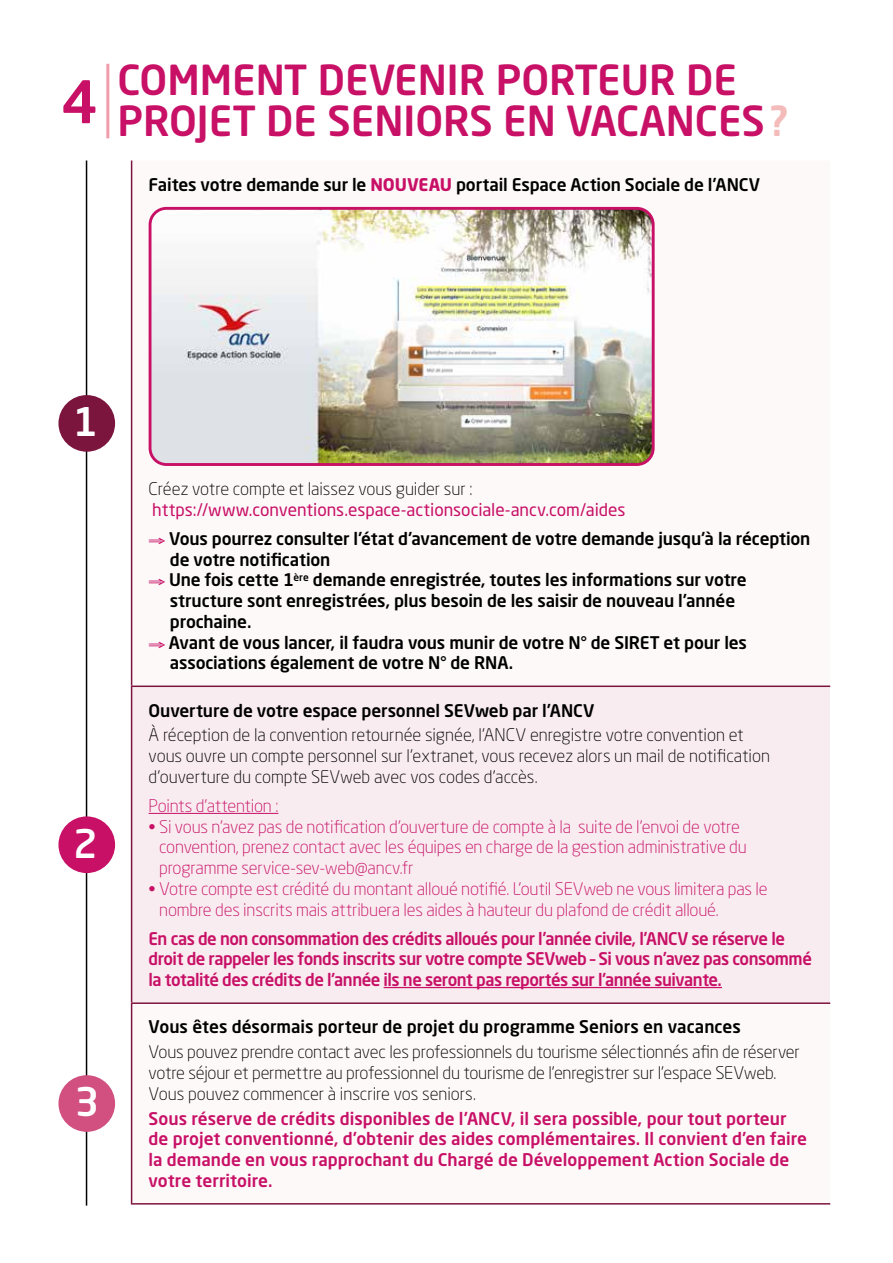
<style>
.page{position:relative;width:893px;height:1263px;background:#fff}
.page>*{position:absolute;margin:0;border:0;box-sizing:border-box;transform-origin:0 0}
.t1{font:500 40.95px/41px "Neo Sans Std";color:#c71066;text-align:center}
.t2{font:500 39px "Neo Sans Std";color:#fff}
.t3{font:500 17.25px/29.2px "Neo Sans Std";letter-spacing:-.01em;color:#000}
.t4{font:300 17.25px/20.7px "Neo Sans Std";letter-spacing:-.01em;color:#000}
.t5{font:300 17.25px/20.7px "Neo Sans Std";letter-spacing:-.015em;color:#c71066}
.t6{font:500 17.25px/20.7px "Neo Sans Std";letter-spacing:-.01em;color:#c71066}
.t7{font:500 17.25px/20.7px "Neo Sans Std";letter-spacing:-.03em;color:#c71066}
.s1{color:#f4bbbb}
.s2{font-weight:700;color:#c71066}
.s3{font-weight:400;color:#c71066}
.s4{color:#c71066}
</style>
<div class="page">
<hr style="left:86px;top:160px;width:1px;height:1045px;background:#000">
<hr style="left:106px;top:64px;width:3px;height:74px;background:#f09caa">
<div style="left:132px;top:686px;width:698px;height:317px;background:#f9ecf0"></div>
<hr style="left:131px;top:160px;width:1px;height:525px;background:#7c153e">
<hr style="left:131px;top:687px;width:1px;height:315px;background:#7c153e">
<hr style="left:131px;top:1004px;width:1px;height:199px;background:#7c153e">
<hr style="left:131px;top:1203px;width:699px;height:1px;background:#7c153e">
<hr style="left:131px;top:1002px;width:699px;height:2px;background:#7c153e">
<hr style="left:131px;top:685px;width:699px;height:2px;background:#7c153e">
<div style="left:58px;top:395px;width:57px;height:57px;background:#7c153e;border-radius:50%"></div>
<img style="left:151px;top:209px;width:500px;height:255px">
<div style="left:149px;top:207px;width:506px;height:259px;border:3px solid #c71066;border-radius:16px"></div>
<div style="left:58px;top:816px;width:57px;height:57px;background:#c71066;border-radius:50%"></div>
<hr style="left:149px;top:813px;width:129px;height:1px;background:#c71066">
<hr style="left:384px;top:987px;width:338px;height:1px;background:#c71066">
<div style="left:58px;top:1075px;width:57px;height:57px;background:#d15080;border-radius:50%"></div>
<h1 class="t1" style="left:61px;top:59px;width:728px">COMMENT DEVENIR PORTEUR DE<br><sup>4</sup> PROJET DE SENIORS EN VACANCES<span class="s1">?</span></h1>
<p class="t3" style="left:149px;top:169px;width:613px">Faites votre demande sur le <span class="s2">NOUVEAU</span> portail Espace Action Sociale de l’ANCV</p>
<h2 class="t2" style="left:73px;top:397px;width:26px">1</h2>
<h2 class="t2" style="left:73px;top:819px;width:26px">2</h2>
<h2 class="t2" style="left:75px;top:1077px;width:26px">3</h2>
<p class="t4" style="left:149px;top:478px;width:325px">Créez votre compte et laissez vous guider sur :</p>
<p class="t3" style="left:149px;top:494px;width:663px"><span class="s3">https://www.conventions.espace-actionsociale-ancv.com/aides<br></span><span class="s4">⇒</span> Vous pourrez consulter l’état d’avancement de votre demande jusqu’à la réception</p>
<p class="t3" style="left:170px;top:544px;width:162px">de votre notification</p>
<p class="t3" style="left:149px;top:565px;width:600px"><span class="s4">⇒</span> Une fois cette 1<sup>ère</sup> demande enregistrée, toutes les informations sur votre</p>
<p class="t3" style="left:170px;top:586px;width:567px">structure sont enregistrées, plus besoin de les saisir de nouveau l’année</p>
<p class="t3" style="left:170px;top:606px;width:83px">prochaine.</p>
<p class="t3" style="left:149px;top:627px;width:600px"><span class="s4">⇒</span> Avant de vous lancer, il faudra vous munir de votre N° de SIRET et pour les</p>
<p class="t3" style="left:170px;top:648px;width:345px">associations également de votre N° de RNA.</p>
<p class="t3" style="left:149px;top:695px;width:447px">Ouverture de votre espace personnel SEVweb par l’ANCV</p>
<p class="t4" style="left:149px;top:725px;width:623px">À réception de la convention retournée signée, l’ANCV enregistre votre convention et vous ouvre un compte personnel sur l’extranet, vous recevez alors un mail de notification d’ouverture du compte SEVweb avec vos codes d’accès.</p>
<p class="t5" style="left:149px;top:795px;width:131px">Points d’attention :</p>
<p class="t5" style="left:159px;top:816px;width:589px;text-indent:-11px">• Si vous n’avez pas de notification d’ouverture de compte à la suite de l’envoi de votre convention, prenez contact avec les équipes en charge de la gestion administrative du programme service-sev-web@ancv.fr</p>
<p class="t5" style="left:159px;top:878px;width:610px;text-indent:-11px">• Votre compte est crédité du montant alloué notifié. L’outil SEVweb ne vous limitera pas le nombre des inscrits mais attribuera les aides à hauteur du plafond de crédit alloué.</p>
<p class="t7" style="left:149px;top:928px;width:665px">En cas de non consommation des crédits alloués pour l’année civile, l’ANCV se réserve le droit de rappeler les fonds inscrits sur votre compte SEVweb – Si vous n’avez pas consommé la totalité des crédits de l’année ils ne seront pas reportés sur l’année suivante.</p>
<p class="t3" style="left:149px;top:1012px;width:594px">Vous êtes désormais porteur de projet du programme Seniors en vacances</p>
<p class="t4" style="left:149px;top:1041px;width:653px">Vous pouvez prendre contact avec les professionnels du tourisme sélectionnés afin de réserver votre séjour et permettre au professionnel du tourisme de l’enregistrer sur l’espace SEVweb.<br>Vous pouvez commencer à inscrire vos seniors.</p>
<p class="t6" style="left:149px;top:1107px;width:660px">Sous réserve de crédits disponibles de l’ANCV, il sera possible, pour tout porteur de projet conventionné, d’obtenir des aides complémentaires. Il convient d’en faire la demande en vous rapprochant du Chargé de Développement Action Sociale de votre territoire.</p>
</div>
